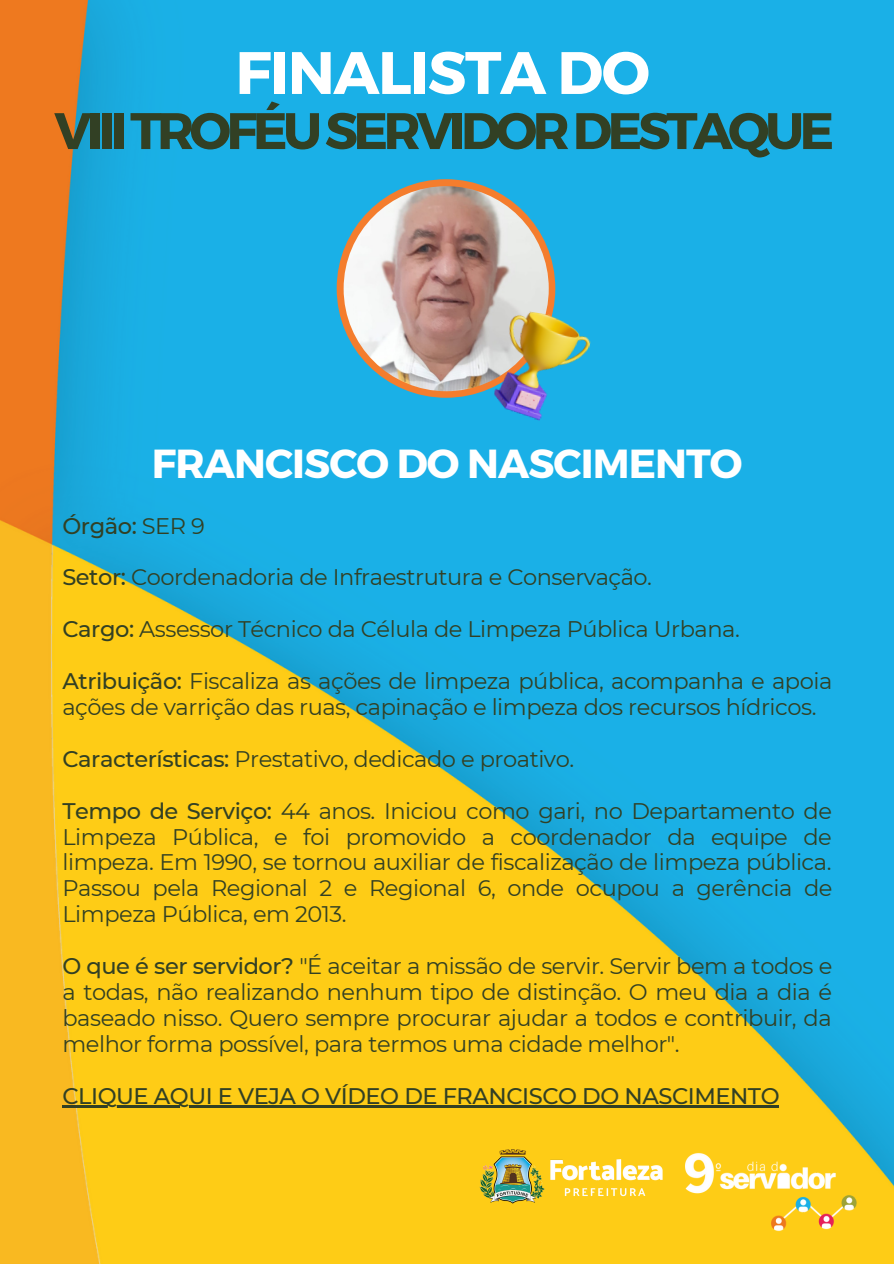
<style>
.page{position:relative;width:894px;height:1264px;background:#fff}
.page>*{position:absolute;margin:0;border:0;box-sizing:border-box;transform-origin:0 0}
.t1{font:700 59.7px "Montserrat";letter-spacing:-.025em;color:#fff}
.t2{font:700 51.15px "Montserrat";letter-spacing:-.085em;color:#324024}
.t3{font:700 40.5px "Montserrat";letter-spacing:-.025em;color:#fff}
.t4{font:22.5px/26px "Montserrat";letter-spacing:-.02em;color:#324024;text-align:justify}
.t5{font:500 22.5px "Montserrat";letter-spacing:-.02em;color:#324024}
.s1{font-weight:400}
.s2{font-weight:500}
</style>
<div class="page">
<img style="left:0;top:0;width:893px;height:1263px">
<hr style="left:62px;top:1105px;width:717px;height:3px;background:#324024">
<img style="left:685px;top:1148px;width:179px;height:91px">
<img style="left:465px;top:1135px;width:211px;height:82px">
<div style="left:336px;top:179px;width:219px;height:219px;background:#f47d2d;border-radius:50%"></div>
<img style="left:343px;top:186px;width:205px;height:205px;border-radius:50%">
<img style="left:491px;top:308px;width:102px;height:118px">
<h1 class="t1" style="left:235px;top:34px;width:416px">FINALISTA DO</h1>
<h2 class="t2" style="left:54px;top:98px;width:781px">VIIITROFÉUSERVIDORDESTAQUE</h2>
<h3 class="t3" style="left:152px;top:437px;width:592px">FRANCISCO DO NASCIMENTO</h3>
<p class="t5" style="left:62px;top:512px;width:144px">Órgão: <span class="s1">SER 9</span></p>
<p class="t4" style="left:62px;top:564px;width:591px"><span class="s2">Setor:</span> Coordenadoria de Infraestrutura e Conservação.</p>
<p class="t4" style="left:62px;top:616px;width:678px"><span class="s2">Cargo:</span> Assessor Técnico da Célula de Limpeza Pública Urbana.</p>
<p class="t4" style="left:62px;top:668px;width:771px"><span class="s2">Atribuição:</span> Fiscaliza as ações de limpeza pública, acompanha e apoia ações de varrição das ruas, capinação e limpeza dos recursos hídricos.</p>
<p class="t4" style="left:62px;top:745px;width:513px"><span class="s2">Características:</span> Prestativo, dedicado e proativo.</p>
<p class="t4" style="left:62px;top:797px;width:771px"><span class="s2">Tempo de Serviço:</span> 44 anos. Iniciou como gari, no Departamento de Limpeza Pública, e foi promovido a coordenador da equipe de limpeza. Em 1990, se tornou auxiliar de fiscalização de limpeza pública.<br>Passou pela Regional 2 e Regional 6, onde ocupou a gerência de Limpeza Pública, em 2013.</p>
<p class="t4" style="left:62px;top:953px;width:771px"><span class="s2">O que é ser servidor?</span> "É aceitar a missão de servir. Servir bem a todos e a todas, não realizando nenhum tipo de distinção. O meu dia a dia é baseado nisso. Quero sempre procurar ajudar a todos e contribuir, da melhor forma possível, para termos uma cidade melhor".</p>
<p class="t5" style="left:62px;top:1081px;width:718px">CLIQUE AQUI E VEJA O VÍDEO DE FRANCISCO DO NASCIMENTO</p>
</div>
